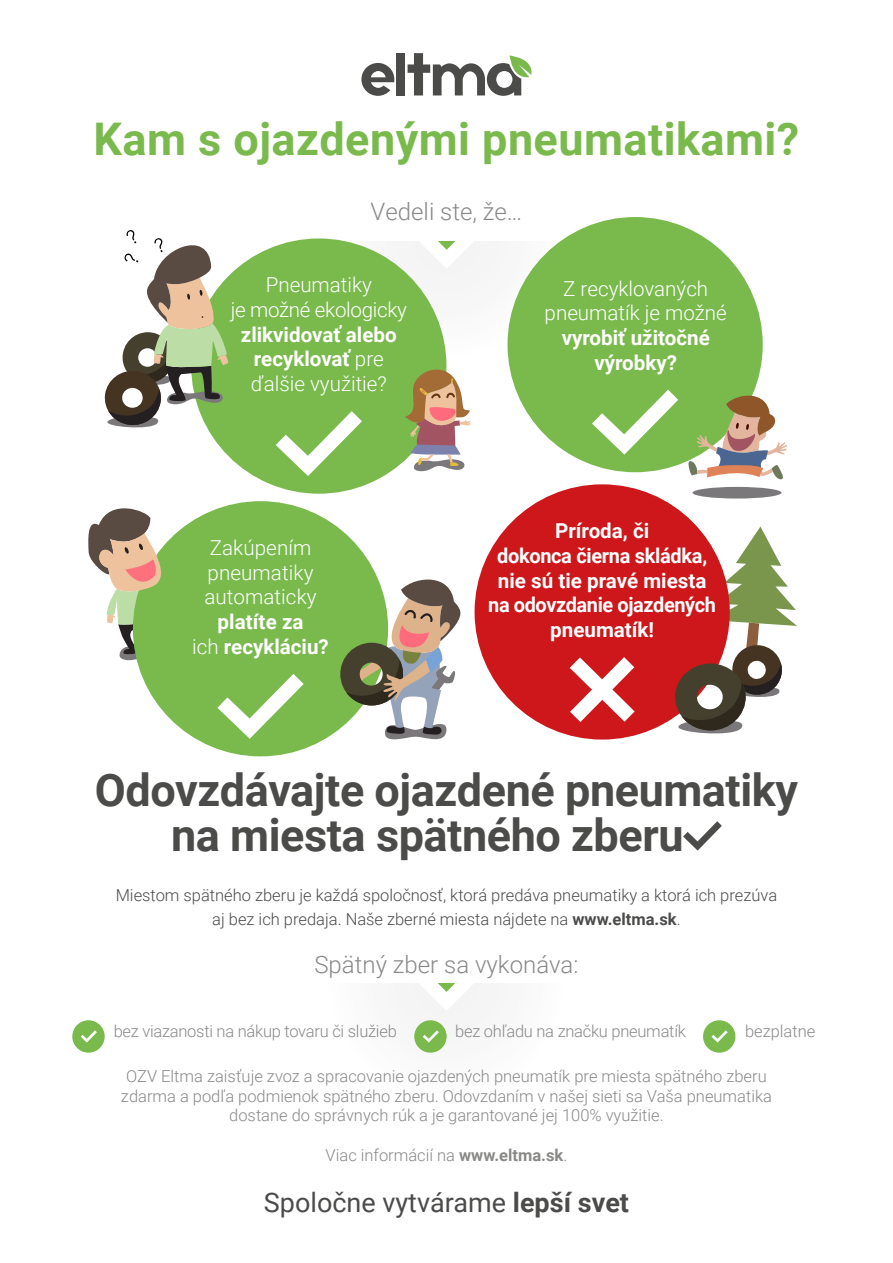
<style>
.page{position:relative;width:893px;height:1263px;background:#fff}
.page>*{position:absolute;margin:0;border:0;box-sizing:border-box;transform-origin:0 0}
.t1{font:700 45px/45px "Roboto";letter-spacing:-.01em;color:#4b4b4a}
.t2{font:700 45px "Roboto";letter-spacing:.01em;color:#7aba4d}
.t3{font:27px "Roboto";color:#4b4b4a}
.t4{font:300 24px "Roboto";color:#898988}
.t5{font:700 20.55px/24.8px "Roboto";color:#fff;text-align:center}
.t6{font:300 20.55px/24.8px "Roboto";color:#fff;text-align:center}
.t7{font:300 16.5px/19.8px "Roboto";color:#898988;text-align:center}
.t8{font:300 16.5px/24px "Roboto";color:#4b4b4a;text-align:center}
.s1{font-weight:300}
.s2{font-weight:700}
</style>
<div class="page">
<div style="left:325px;top:861px;width:243px;height:242px;background:#fafafa;border-radius:50%"></div>
<svg style="left:438px;top:983px;width:17px;height:9px"></svg>
<div style="left:325px;top:861px;width:243px;height:121px;background:#fff"></div>
<div style="left:325px;top:119px;width:243px;height:242px;background:#f7f7f7;border-radius:50%"></div>
<svg style="left:438px;top:241px;width:17px;height:9px"></svg>
<div style="left:325px;top:119px;width:243px;height:121px;background:#fff"></div>
<svg style="left:361px;top:63px;width:33px;height:33px"></svg>
<div style="left:396px;top:53px;width:9px;height:42px;background:#4b4b4a"></div>
<svg style="left:408px;top:53px;width:124px;height:43px"></svg>
<div style="left:507px;top:217px;width:256px;height:255px;background:#7aba4d;border-radius:50%"></div>
<div style="left:191px;top:238px;width:255px;height:256px;background:#7aba4d;border-radius:50%"></div>
<svg style="left:276px;top:411px;width:86px;height:65px"></svg>
<div style="left:133px;top:501px;width:255px;height:255px;background:#7aba4d;border-radius:50%"></div>
<svg style="left:217px;top:674px;width:87px;height:65px"></svg>
<svg style="left:405px;top:364px;width:66px;height:107px"></svg>
<div style="left:475px;top:484px;width:255px;height:255px;background:#cd171a;border-radius:50%"></div>
<svg style="left:570px;top:657px;width:65px;height:65px"></svg>
<svg style="left:592px;top:390px;width:86px;height:65px"></svg>
<svg style="left:688px;top:391px;width:99px;height:89px"></svg>
<div style="left:692px;top:487px;width:89px;height:11px;background:#7a787a;border-radius:50%"></div>
<svg style="left:104px;top:230px;width:125px;height:201px"></svg>
<svg style="left:72px;top:1020px;width:33px;height:33px"></svg>
<svg style="left:414px;top:1020px;width:33px;height:33px"></svg>
<svg style="left:703px;top:1020px;width:32px;height:33px"></svg>
<svg style="left:670px;top:526px;width:127px;height:208px"></svg>
<svg style="left:88px;top:508px;width:97px;height:152px"></svg>
<svg style="left:683px;top:821px;width:39px;height:29px"></svg>
<svg style="left:340px;top:574px;width:121px;height:165px"></svg>
<h1 class="t2" style="left:94px;top:107px;width:707px">Kam s ojazdenými pneumatikami?</h1>
<h3 class="t4" style="left:371px;top:195px;width:153px">Vedeli ste, že…</h3>
<p class="t6" style="left:231px;top:272px;width:178px">Pneumatiky<br>je možné ekologicky</p>
<p class="t5" style="left:241px;top:321px;width:157px">zlikvidovať alebo recyklovať <span class="s1">pre ďalšie využitie?</span></p>
<p class="t6" style="left:204px;top:535px;width:114px;text-align:left">Zakúpením pneumatiky automaticky</p>
<p class="t5" style="left:192px;top:609px;width:138px">platíte za<br><span class="s1">ich</span> recykláciu?</p>
<p class="t6" style="left:545px;top:275px;width:184px">Z recyklovaných pneumatík je možné</p>
<p class="t5" style="left:562px;top:324px;width:150px">vyrobiť užitočné výrobky?</p>
<p class="t5" style="left:488px;top:518px;width:229px">Príroda, či<br>dokonca čierna skládka, nie sú tie pravé miesta na odovzdanie ojazdených pneumatík!</p>
<h1 class="t1" style="left:171px;top:765px;width:628px;text-indent:-76px">Odovzdávajte ojazdené pneumatiky na miesta spätného zberu</h1>
<p class="t8" style="left:116px;top:883px;width:663px">Miestom spätného zberu je každá spoločnosť, ktorá predáva pneumatiky a ktorá ich prezúva aj bez ich predaja. Naše zberné miesta nájdete na <span class="s2">www.eltma.sk</span>.</p>
<h3 class="t4" style="left:314px;top:947px;width:266px">Spätný zber sa vykonáva:</h3>
<p class="t7" style="left:114px;top:1021px;width:285px">bez viazanosti na nákup tovaru či služieb</p>
<p class="t7" style="left:455px;top:1021px;width:232px">bez ohľadu na značku pneumatík</p>
<p class="t7" style="left:745px;top:1021px;width:72px">bezplatne</p>
<p class="t7" style="left:121px;top:1065px;width:652px">OZV Eltma zaisťuje zvoz a spracovanie ojazdených pneumatík pre miesta spätného zberu zdarma a podľa podmienok spätného zberu. Odovzdaním v našej sieti sa Vaša pneumatika dostane do správnych rúk a je garantované jej 100% využitie.</p>
<p class="t7" style="left:326px;top:1145px;width:243px">Viac informácií na <span class="s2">www.eltma.sk</span>.</p>
<h2 class="t3" style="left:264px;top:1183px;width:367px">Spoločne vytvárame <span class="s2">lepší svet</span></h2>
</div>
